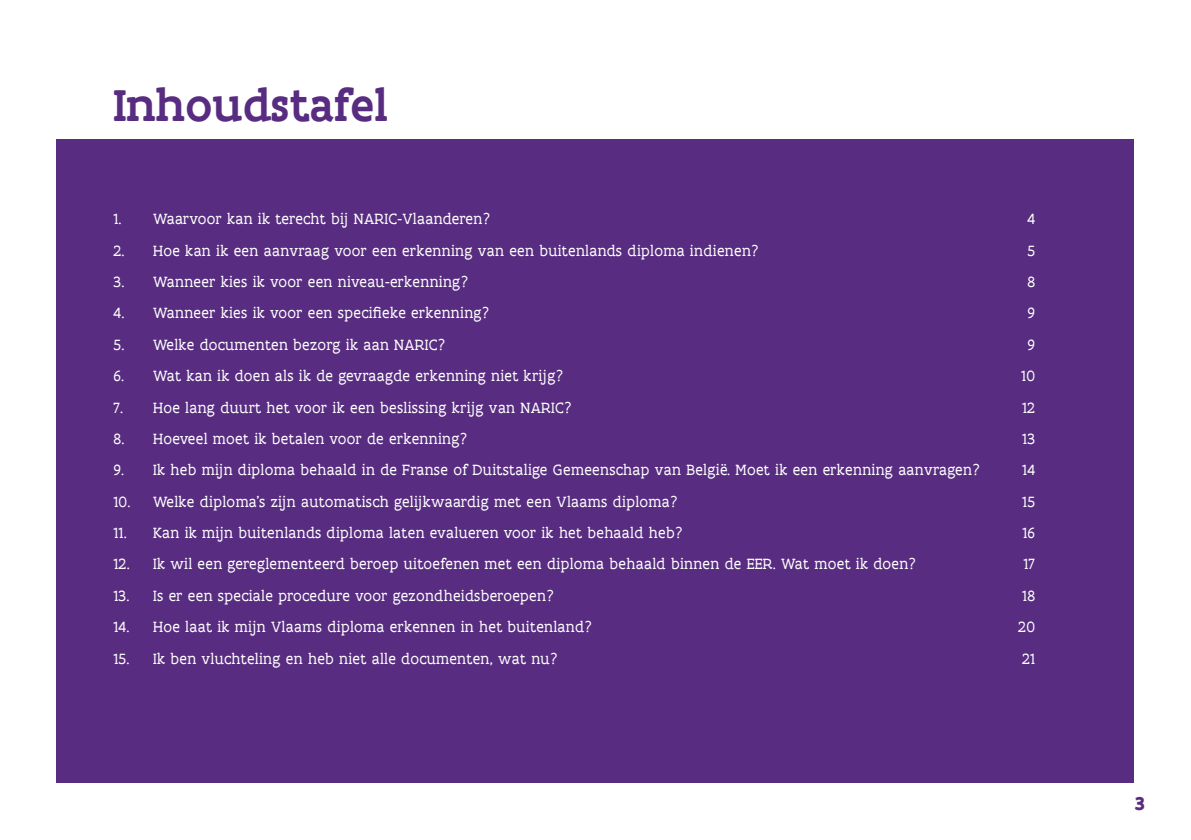
<style>
.page{position:relative;width:1191px;height:840px;background:#fff}
.page>*{position:absolute;margin:0;border:0;box-sizing:border-box;transform-origin:0 0}
.Titel_1-Vraag{font:500 48px "Flanders Art Serif";color:#582c80}
.t1{font:700 20px "Flanders Art Sans";color:#582c80}
.t2{font:16px "Flanders Art Serif";letter-spacing:.02em;color:#fff}
</style>
<div class="page">
<div style="left:57px;top:139px;width:1077px;height:643px;background:#582c80"></div>
<p class="Titel_1-Vraag" style="left:113px;top:74px;width:276px">Inhoudstafel</p>
<p class="t2" style="left:113px;top:209px;width:378px">1. Waarvoor kan ik terecht bij NARIC-Vlaanderen?</p>
<p class="t2" style="left:1027px;top:209px;width:9px">4</p>
<p class="t2" style="left:113px;top:241px;width:647px">2. Hoe kan ik een aanvraag voor een erkenning van een buitenlands diploma indienen?</p>
<p class="t2" style="left:1027px;top:241px;width:9px">5</p>
<p class="t2" style="left:113px;top:272px;width:356px">3. Wanneer kies ik voor een niveau-erkenning?</p>
<p class="t2" style="left:1027px;top:272px;width:9px">8</p>
<p class="t2" style="left:113px;top:303px;width:377px">4. Wanneer kies ik voor een specifieke erkenning?</p>
<p class="t2" style="left:1027px;top:303px;width:9px">9</p>
<p class="t2" style="left:113px;top:335px;width:333px">5. Welke documenten bezorg ik aan NARIC?</p>
<p class="t2" style="left:1027px;top:335px;width:9px">9</p>
<p class="t2" style="left:113px;top:366px;width:451px">6. Wat kan ik doen als ik de gevraagde erkenning niet krijg?</p>
<p class="t2" style="left:1021px;top:366px;width:15px">10</p>
<p class="t2" style="left:113px;top:397px;width:460px">7. Hoe lang duurt het voor ik een beslissing krijg van NARIC?</p>
<p class="t2" style="left:1022px;top:397px;width:15px">12</p>
<p class="t2" style="left:113px;top:429px;width:355px">8. Hoeveel moet ik betalen voor de erkenning?</p>
<p class="t2" style="left:1022px;top:429px;width:14px">13</p>
<p class="t2" style="left:113px;top:460px;width:868px">9. Ik heb mijn diploma behaald in de Franse of Duitstalige Gemeenschap van België. Moet ik een erkenning aanvragen?</p>
<p class="t2" style="left:1022px;top:460px;width:14px">14</p>
<p class="t2" style="left:113px;top:492px;width:566px">10. Welke diploma’s zijn automatisch gelijkwaardig met een Vlaams diploma?</p>
<p class="t2" style="left:1022px;top:492px;width:14px">15</p>
<p class="t2" style="left:113px;top:523px;width:571px">11. Kan ik mijn buitenlands diploma laten evalueren voor ik het behaald heb?</p>
<p class="t2" style="left:1022px;top:523px;width:14px">16</p>
<p class="t2" style="left:113px;top:554px;width:804px">12. Ik wil een gereglementeerd beroep uitoefenen met een diploma behaald binnen de EER. Wat moet ik doen?</p>
<p class="t2" style="left:1023px;top:554px;width:13px">17</p>
<p class="t2" style="left:113px;top:586px;width:442px">13. Is er een speciale procedure voor gezondheidsberoepen?</p>
<p class="t2" style="left:1022px;top:586px;width:14px">18</p>
<p class="t2" style="left:113px;top:617px;width:480px">14. Hoe laat ik mijn Vlaams diploma erkennen in het buitenland?</p>
<p class="t2" style="left:1018px;top:617px;width:18px">20</p>
<p class="t2" style="left:113px;top:648px;width:446px">15. Ik ben vluchteling en heb niet alle documenten, wat nu?</p>
<p class="t2" style="left:1022px;top:648px;width:15px">21</p>
<p class="t1" style="left:1134px;top:790px;width:12px">3</p>
</div>
